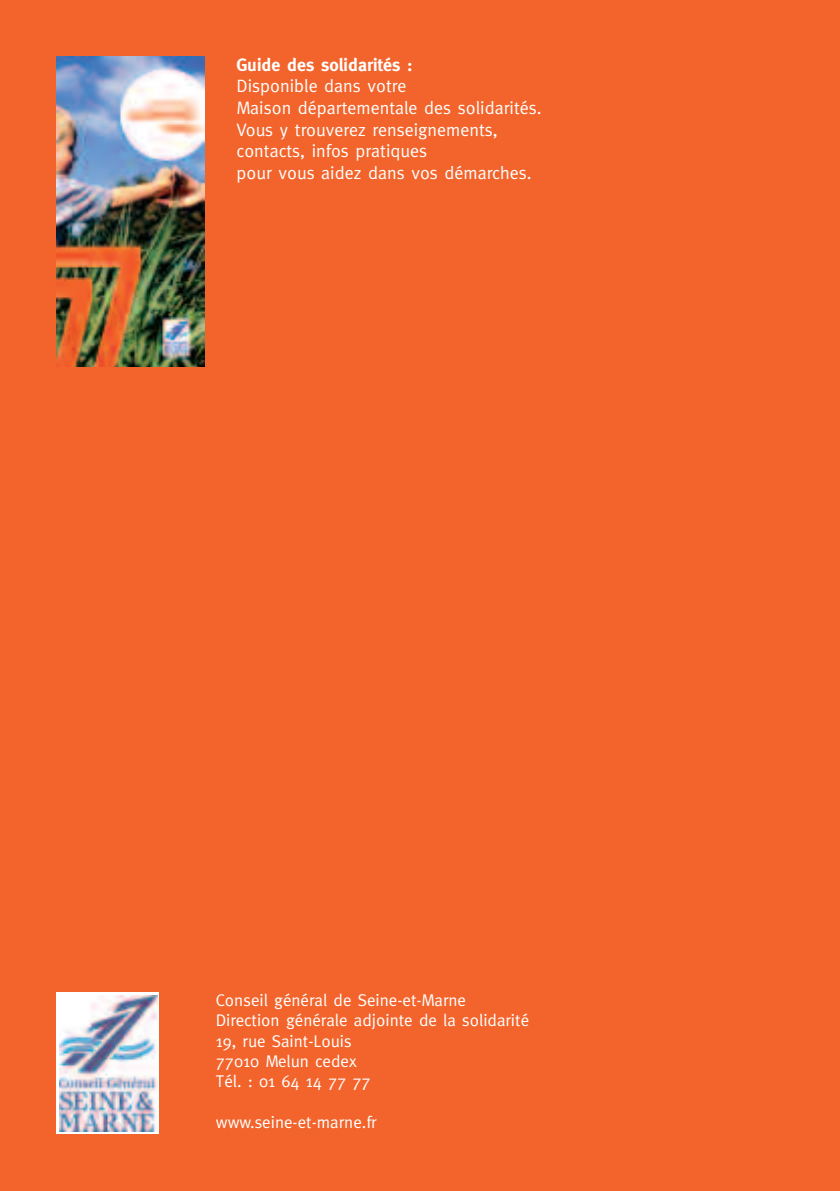
<style>
.page{position:relative;width:840px;height:1191px;background:#fff}
.page>*{position:absolute;margin:0;border:0;box-sizing:border-box;transform-origin:0 0}
.t1{font:18px/21.6px "Meta";color:#fff}
.t2{font:700 18px "Meta";color:#fff}
.t3{font:17px/20.4px "Meta";color:#fff}
</style>
<div class="page">
<div style="left:0;top:0;width:839px;height:1191px;background:#f2642b"></div>
<svg style="left:57px;top:992px;width:102px;height:142px"></svg>
<img style="left:60px;top:995px;width:97px;height:136px">
<img style="left:57px;top:57px;width:147px;height:310px">
<p class="t2" style="left:236px;top:54px;width:177px">Guide des solidarités :</p>
<p class="t1" style="left:236px;top:75px;width:306px">Disponible dans votre<br>Maison départementale des solidarités.<br>Vous y trouverez renseignements, contacts, infos pratiques<br>pour vous aidez dans vos démarches.</p>
<p class="t3" style="left:216px;top:989px;width:315px">Conseil général de Seine-et-Marne<br>Direction générale adjointe de la solidarité<br>19, rue Saint-Louis<br>77010 Melun cedex<br>Tél. : 01 64 14 77 77</p>
<p class="t3" style="left:216px;top:1112px;width:162px">www.seine-et-marne.fr</p>
</div>
